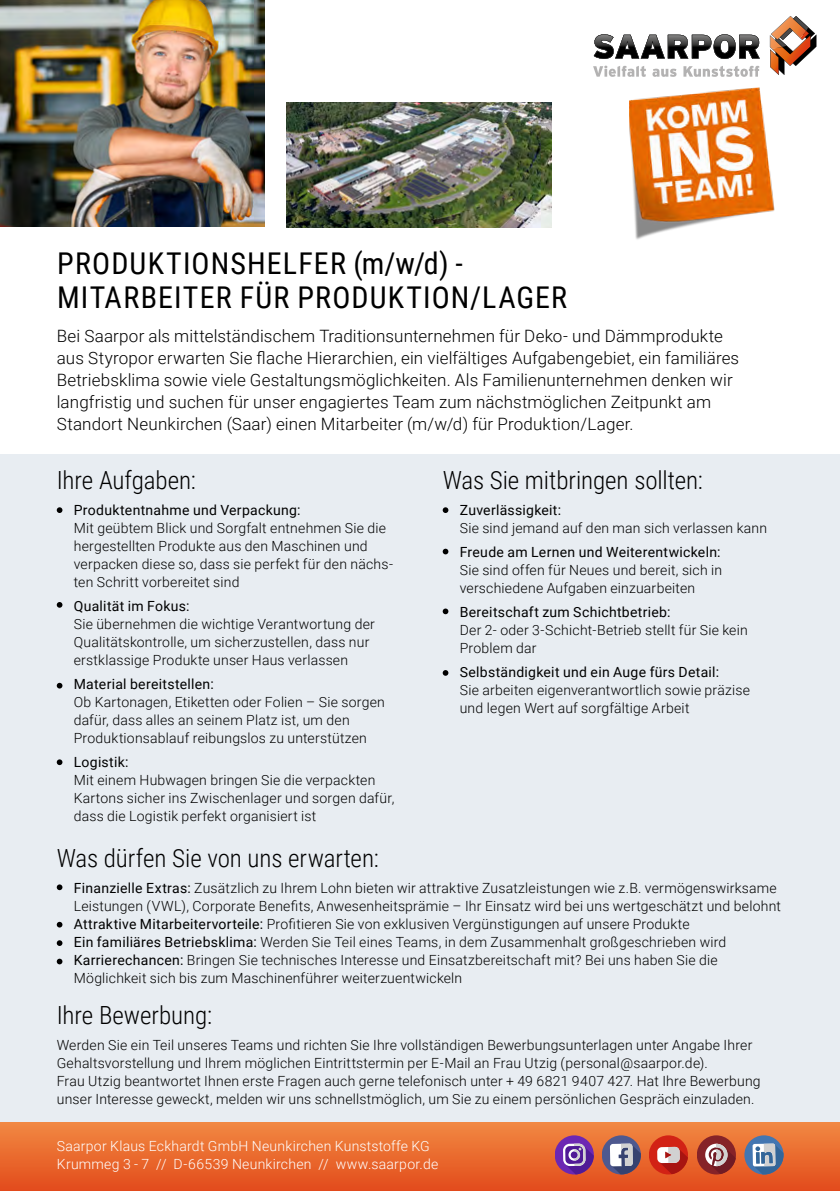
<style>
.page{position:relative;width:840px;height:1191px;background:#fff}
.page>*{position:absolute;margin:0;border:0;box-sizing:border-box;transform-origin:0 0}
.t1{font:30px/34px "Roboto Condensed";letter-spacing:.04em;color:#000}
.t2{font:300 25px "Roboto Condensed";letter-spacing:-.005em;color:#000}
.t3{font:300 17px/22px "Roboto";letter-spacing:.01em;color:#000}
.t4{font:300 14px/18px "Roboto";letter-spacing:.015em;color:#000}
.t5{font:14px "Roboto";letter-spacing:.02em;color:#000}
.t6{font:300 14px/18px "Roboto";letter-spacing:.02em;color:#fff}
.s1{font-weight:400}
</style>
<div class="page">
<div style="left:0;top:454px;width:839px;height:683px;background:#e8edf2"></div>
<div style="left:0;top:1123px;width:839px;height:68px;background:linear-gradient(to bottom,#f18842,#e24c1c)"></div>
<svg style="left:593px;top:66px;width:52px;height:11px"></svg>
<svg style="left:652px;top:69px;width:24px;height:8px"></svg>
<svg style="left:683px;top:66px;width:75px;height:11px"></svg>
<svg style="left:593px;top:34px;width:166px;height:25px"></svg>
<svg style="left:769px;top:16px;width:46px;height:59px"></svg>
<img style="left:286px;top:103px;width:265px;height:124px">
<img style="left:0;top:0;width:264px;height:227px">
<img style="left:629px;top:87px;width:146px;height:153px">
<div style="left:601px;top:1135px;width:39px;height:39px;background:#4e598f;border-radius:50%"></div>
<svg style="left:609px;top:1143px;width:31px;height:31px"></svg>
<div style="left:696px;top:1135px;width:39px;height:39px;background:#862328;border-radius:50%"></div>
<svg style="left:704px;top:1143px;width:31px;height:31px"></svg>
<div style="left:744px;top:1135px;width:38px;height:39px;background:#4376b1;border-radius:50%"></div>
<svg style="left:752px;top:1143px;width:30px;height:31px"></svg>
<div style="left:648px;top:1135px;width:39px;height:39px;background:#d22215;border-radius:50%"></div>
<svg style="left:656px;top:1146px;width:31px;height:28px"></svg>
<div style="left:554px;top:1135px;width:39px;height:39px;background:#6c27b3;border-radius:50%"></div>
<svg style="left:562px;top:1143px;width:31px;height:31px"></svg>
<svg style="left:57px;top:507px;width:5px;height:6px"></svg>
<svg style="left:57px;top:602px;width:5px;height:5px"></svg>
<svg style="left:57px;top:759px;width:5px;height:6px"></svg>
<svg style="left:57px;top:683px;width:5px;height:5px"></svg>
<svg style="left:57px;top:884px;width:5px;height:6px"></svg>
<svg style="left:57px;top:921px;width:5px;height:6px"></svg>
<svg style="left:57px;top:940px;width:5px;height:6px"></svg>
<svg style="left:57px;top:958px;width:5px;height:6px"></svg>
<svg style="left:442px;top:670px;width:6px;height:6px"></svg>
<svg style="left:442px;top:608px;width:6px;height:6px"></svg>
<svg style="left:442px;top:549px;width:6px;height:5px"></svg>
<svg style="left:442px;top:507px;width:6px;height:6px"></svg>
<h1 class="t1" style="left:57px;top:245px;width:511px">PRODUKTIONSHELFER (m/w/d) -<br>MITARBEITER FÜR PRODUKTION/LAGER</h1>
<p class="t3" style="left:57px;top:324px;width:683px">Bei Saarpor als mittelständischem Traditionsunternehmen für Deko- und Dämmprodukte aus Styropor erwarten Sie flache Hierarchien, ein vielfältiges Aufgabengebiet, ein familiäres Betriebsklima sowie viele Gestaltungsmöglichkeiten. Als Familienunternehmen denken wir langfristig und suchen für unser engagiertes Team zum nächstmöglichen Zeitpunkt am Standort Neunkirchen (Saar) einen Mitarbeiter (m/w/d) für Produktion/Lager.</p>
<h2 class="t2" style="left:442px;top:462px;width:262px">Was Sie mitbringen sollten:</h2>
<p class="t5" style="left:459px;top:500px;width:103px">Zuverlässigkeit:</p>
<p class="t4" style="left:459px;top:518px;width:309px">Sie sind jemand auf den man sich verlassen kann</p>
<p class="t5" style="left:459px;top:542px;width:262px">Freude am Lernen und Weiterentwickeln:</p>
<p class="t4" style="left:459px;top:560px;width:264px">Sie sind offen für Neues und bereit, sich in verschiedene Aufgaben einzuarbeiten</p>
<p class="t5" style="left:459px;top:602px;width:212px">Bereitschaft zum Schichtbetrieb:</p>
<p class="t4" style="left:459px;top:620px;width:289px">Der 2- oder 3-Schicht-Betrieb stellt für Sie kein<br>Problem dar</p>
<p class="t5" style="left:459px;top:662px;width:261px">Selbständigkeit und ein Auge fürs Detail:</p>
<p class="t4" style="left:459px;top:680px;width:292px">Sie arbeiten eigenverantwortlich sowie präzise und legen Wert auf sorgfältige Arbeit</p>
<h2 class="t2" style="left:57px;top:462px;width:141px">Ihre Aufgaben:</h2>
<p class="t5" style="left:74px;top:500px;width:228px">Produktentnahme und Verpackung:</p>
<p class="t4" style="left:74px;top:518px;width:320px">Mit geübtem Blick und Sorgfalt entnehmen Sie die hergestellten Produkte aus den Maschinen und verpacken diese so, dass sie perfekt für den nächs&shy;ten Schritt vorbereitet sind</p>
<p class="t5" style="left:74px;top:596px;width:117px">Qualität im Fokus:</p>
<p class="t4" style="left:74px;top:614px;width:302px">Sie übernehmen die wichtige Verantwortung der<br>Qualitätskontrolle, um sicherzustellen, dass nur erstklassige Produkte unser Haus verlassen</p>
<p class="t5" style="left:74px;top:674px;width:141px">Material bereitstellen:</p>
<p class="t4" style="left:74px;top:692px;width:312px">Ob Kartonagen, Etiketten oder Folien – Sie sorgen dafür, dass alles an seinem Platz ist, um den<br>Produktionsablauf reibungslos zu unterstützen</p>
<p class="t5" style="left:74px;top:752px;width:56px">Logistik:</p>
<p class="t4" style="left:74px;top:770px;width:322px">Mit einem Hubwagen bringen Sie die verpackten<br>Kartons sicher ins Zwischenlager und sorgen dafür, dass die Logistik perfekt organisiert ist</p>
<h2 class="t2" style="left:57px;top:841px;width:323px">Was dürfen Sie von uns erwarten:</h2>
<p class="t4" style="left:74px;top:878px;width:708px"><span class="s1">Finanzielle Extras:</span> Zusätzlich zu Ihrem Lohn bieten wir attraktive Zusatzleistungen wie z.B. vermögenswirksame Leistungen (VWL), Corporate Benefits, Anwesenheitsprämie – Ihr Einsatz wird bei uns wertgeschätzt und belohnt <span class="s1">Attraktive Mitarbeitervorteile:</span> Profitieren Sie von exklusiven Vergünstigungen auf unsere Produkte<br><span class="s1">Ein familiäres Betriebsklima:</span> Werden Sie Teil eines Teams, in dem Zusammenhalt großgeschrieben wird <span class="s1">Karrierechancen:</span> Bringen Sie technisches Interesse und Einsatzbereitschaft mit? Bei uns haben Sie die Möglichkeit sich bis zum Maschinenführer weiterzuentwickeln</p>
<h2 class="t2" style="left:57px;top:998px;width:157px">Ihre Bewerbung:</h2>
<p class="t4" style="left:57px;top:1035px;width:705px">Werden Sie ein Teil unseres Teams und richten Sie Ihre vollständigen Bewerbungsunterlagen unter Angabe Ihrer Gehaltsvorstellung und Ihrem möglichen Eintrittstermin per E-Mail an Frau Utzig (personal@saarpor.de).<br>Frau Utzig beantwortet Ihnen erste Fragen auch gerne telefonisch unter + 49 6821 9407 427. Hat Ihre Bewerbung unser Interesse geweckt, melden wir uns schnellstmöglich, um Sie zu einem persönlichen Gespräch einzuladen.</p>
<p class="t6" style="left:57px;top:1136px;width:383px">Saarpor Klaus Eckhardt GmbH Neunkirchen Kunststoffe KG<br>Krummeg 3 - 7 // D-66539 Neunkirchen // www.saarpor.de</p>
</div>
